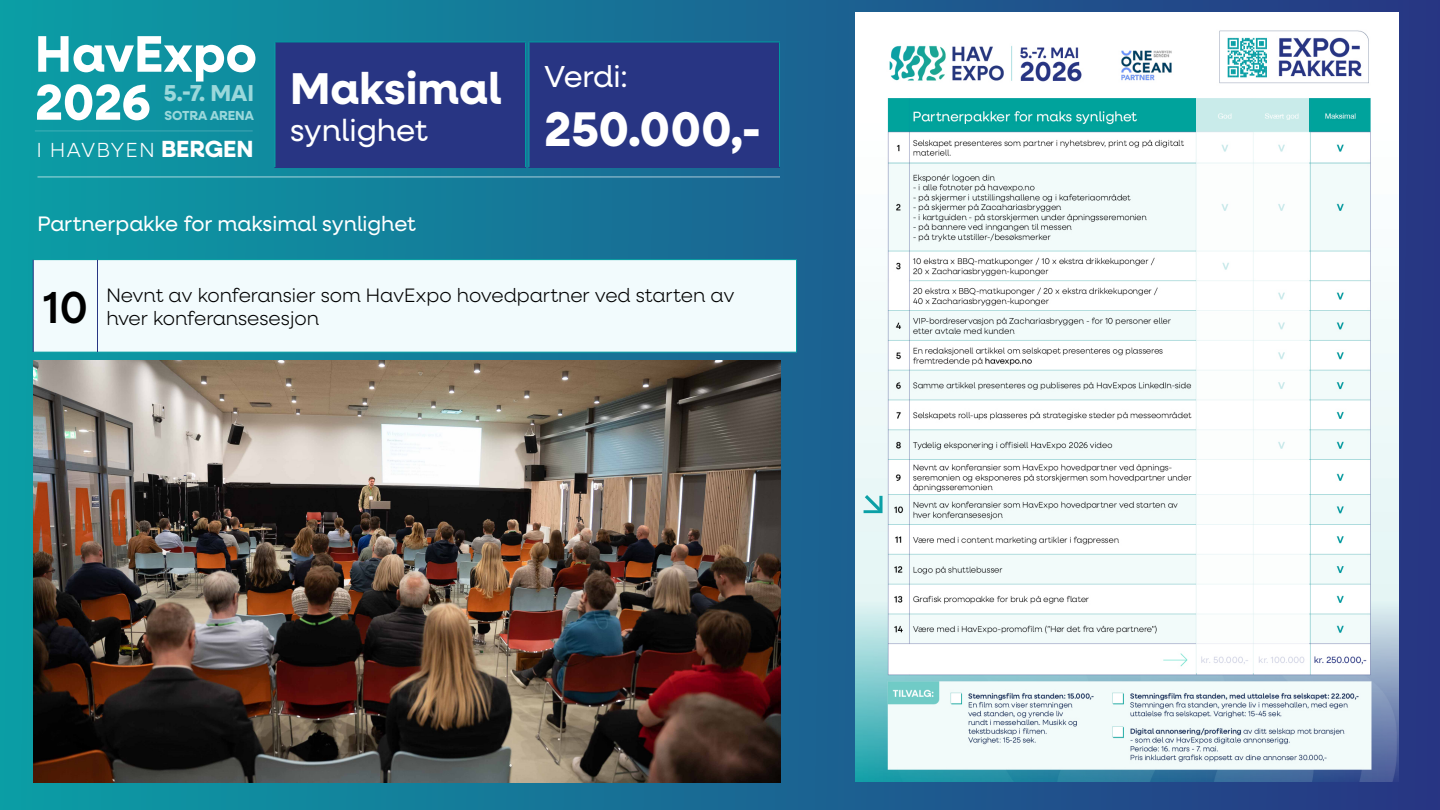
<style>
.page{position:relative;width:1440px;height:810px;background:#fff}
.page>*{position:absolute;margin:0;border:0;box-sizing:border-box;transform-origin:0 0}
.t1{font:700 51.6px "Neulis Neue";color:#fff}
.t2{font:700 48.82px "Neulis Neue";letter-spacing:-.005em;color:#fff}
.t3{font:500 45px "Neulis Neue";color:#000}
.t4{font:700 44.7px "Neulis Neue";color:#fff}
.t5{font:30.9px "Neulis Neue";color:#fff}
.t6{font:30.45px "Neulis Neue";letter-spacing:-.015em;color:#fff}
.t7{font:700 23.1px "Neulis Neue";color:#9bd8db}
.t8{font:21.08px "Neulis Neue";color:#fff}
.t9{font:300 20.4px "Neulis Neue";letter-spacing:.08em;color:#fff}
.t10{font:300 19.5px/23.4px "Neulis Neue";color:#000}
.t11{font:700 13.12px "Neulis Neue";color:#9bd8db}
.s1{font-size:50.62px;color:#fff}
.s2{font-weight:700;font-size:23.48px}
</style>
<div class="page">
<div style="left:0;top:0;width:1440px;height:810px;background:linear-gradient(to right,#089ba3,#343f89)"></div>
<hr style="left:35px;top:129px;width:218px;height:2px;background:#fff">
<hr style="left:38px;top:175px;width:742px;height:2px;background:#fff">
<div style="left:275px;top:42px;width:251px;height:126px;background:#283583"></div>
<hr style="left:274px;top:41px;width:252px;height:1px;background:#009b9f">
<hr style="left:525px;top:42px;width:1px;height:125px;background:#009b9f">
<hr style="left:274px;top:167px;width:252px;height:1px;background:#283583">
<hr style="left:274px;top:42px;width:1px;height:125px;background:#0ba0a6">
<div style="left:529px;top:42px;width:251px;height:125px;background:#283583"></div>
<hr style="left:529px;top:41px;width:251px;height:1px;background:#009b9f">
<hr style="left:779px;top:42px;width:1px;height:125px;background:#009b9f">
<hr style="left:529px;top:167px;width:251px;height:1px;background:#283583">
<hr style="left:529px;top:42px;width:1px;height:125px;background:#0ba0a6">
<img style="left:855px;top:13px;width:543px;height:768px">
<div style="left:1196px;top:97px;width:113px;height:576px;background:#fff"></div>
<svg style="left:864px;top:495px;width:19px;height:18px"></svg>
<div style="left:34px;top:260px;width:762px;height:92px;background:#f2fbfd"></div>
<hr style="left:33px;top:259px;width:65px;height:1px;background:#009b9f">
<hr style="left:98px;top:259px;width:699px;height:1px;background:#009b9f">
<hr style="left:796px;top:260px;width:1px;height:92px;background:#009b9f">
<hr style="left:33px;top:352px;width:65px;height:1px;background:#009b9f">
<hr style="left:98px;top:352px;width:699px;height:1px;background:#009b9f">
<hr style="left:33px;top:260px;width:1px;height:92px;background:#283583">
<hr style="left:97px;top:260px;width:1px;height:92px;background:#283583">
<img style="left:33px;top:360px;width:747px;height:423px">
<h1 class="t1" style="left:35px;top:17px;width:224px">HavExpo</h1>
<p class="t7" style="left:35px;top:77px;width:221px"><span class="s1">2026</span> 5.-7. MAI</p>
<p class="t11" style="left:165px;top:106px;width:91px">SOTRA ARENA</p>
<p class="t9" style="left:37px;top:136px;width:218px">I HAVBYEN <span class="s2">BERGEN</span></p>
<h3 class="t4" style="left:290px;top:56px;width:213px">Maksimal</h3>
<h3 class="t5" style="left:290px;top:109px;width:139px">synlighet</h3>
<p class="t8" style="left:38px;top:209px;width:380px">Partnerpakke for maksimal synlighet</p>
<h3 class="t6" style="left:544px;top:56px;width:85px">Verdi:</h3>
<h2 class="t2" style="left:544px;top:94px;width:219px">250.000,-</h2>
<h3 class="t3" style="left:43px;top:276px;width:47px">10</h3>
<p class="t10" style="left:106px;top:282px;width:630px">Nevnt av konferansier som HavExpo hovedpartner ved starten av hver konferansesesjon</p>
</div>
